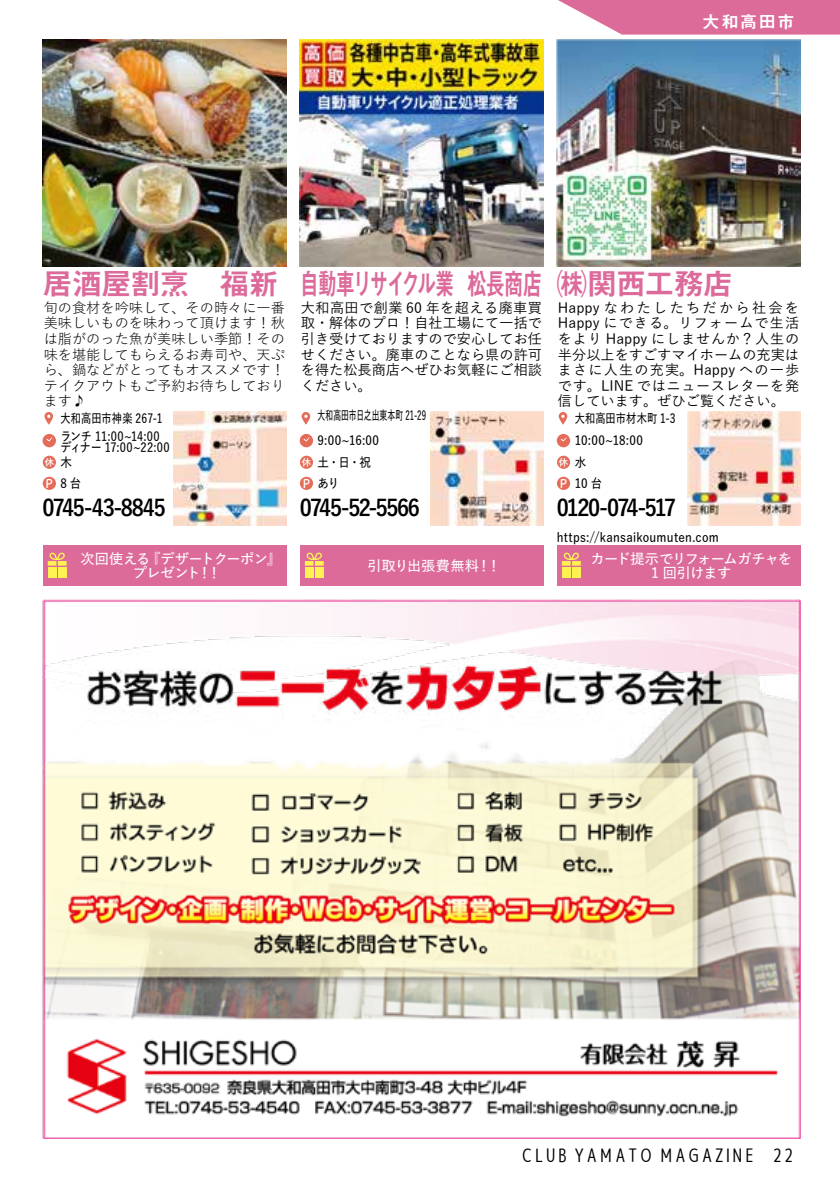
<style>
.page{position:relative;width:840px;height:1191px;background:#fff}
.page>*{position:absolute;margin:0;border:0;box-sizing:border-box;transform-origin:0 0}
.t1{font:30px "Midashi Go Pr 6 N MB31";letter-spacing:-.04em;color:#dc6a9a}
.t2{font:30px "Midashi Go Pr 6 N MB31";letter-spacing:-.065em;color:#dc6a9a;scale:.64 1}
.t3{font:700 22.6px "Yu Go Pr 6 N";letter-spacing:-.07em;color:#000;scale:.93 1}
.t4{font:700 22.6px "Yu Go Pr 6 N";letter-spacing:-.09em;color:#000;scale:.93 1}
.t5{font:18.4px "Senobi Gothic Regular";letter-spacing:-.005em;color:#000}
.t6{font:17px "Midashi Go Pr 6 N MB31";letter-spacing:.1em;color:#fff}
.t7{font:500 14.2px/15.6px "Yu Go Pr 6 N";color:#000;text-align:justify}
.t8{font:14.2px/15.6px "Yu Go Pr 6 N";color:#000;text-align:justify}
.t9{font:600 14.2px/14.2px "Yu Go Pr 6 N";letter-spacing:-.045em;color:#fff;text-align:center}
.t10{font:600 14.2px "Yu Go Pr 6 N";letter-spacing:-.005em;color:#fff}
.t11{font:600 12.8px/21px "Yu Go Pr 6 N";letter-spacing:.02em;color:#000;scale:.9 1}
.t12{font:600 12.8px/17.8px "Yu Go Pr 6 N";letter-spacing:.02em;color:#000;scale:.8 1}
.t13{font:600 12.8px/24.8px "Yu Go Pr 6 N";letter-spacing:.02em;color:#000;scale:.61 1}
.t14{font:600 12.8px/14.8px "Yu Go Pr 6 N";letter-spacing:-.025em;color:#000;scale:.86 1}
.t15{font:10px "Tsuku A Rd Gothic Std B";color:#fff}
.s1{font-family:"Tsuku A Rd Gothic Std B";font-weight:400;font-size:12px;color:#fff}
</style>
<div class="page">
<svg style="left:558px;top:0;width:281px;height:35px;background:#e07da5"></svg>
<div style="left:43px;top:545px;width:243px;height:40px;background:#dc6b99"></div>
<svg style="left:48px;top:552px;width:19px;height:13px"></svg>
<div style="left:58px;top:567px;width:9px;height:10px;background:#fff352"></div>
<div style="left:48px;top:567px;width:8px;height:10px;background:#fff352"></div>
<svg style="left:44px;top:412px;width:9px;height:13px"></svg>
<div style="left:43px;top:434px;width:13px;height:13px;background:#e56c58;border-radius:50%"></div>
<svg style="left:46px;top:437px;width:6px;height:4px"></svg>
<div style="left:43px;top:477px;width:13px;height:13px;background:#e56c58;border-radius:50%"></div>
<div style="left:43px;top:456px;width:13px;height:13px;background:#e56c58;border-radius:50%"></div>
<img style="left:43px;top:40px;width:243px;height:226px">
<img style="left:173px;top:412px;width:113px;height:113px">
<div style="left:300px;top:545px;width:243px;height:40px;background:#dc6b99"></div>
<svg style="left:304px;top:552px;width:19px;height:13px"></svg>
<div style="left:315px;top:567px;width:8px;height:10px;background:#fff352"></div>
<div style="left:304px;top:567px;width:9px;height:10px;background:#fff352"></div>
<svg style="left:301px;top:412px;width:9px;height:13px"></svg>
<div style="left:299px;top:434px;width:14px;height:13px;background:#e56c58;border-radius:50%"></div>
<svg style="left:303px;top:437px;width:6px;height:4px"></svg>
<div style="left:300px;top:477px;width:13px;height:13px;background:#e56c58;border-radius:50%"></div>
<div style="left:300px;top:456px;width:13px;height:13px;background:#e56c58;border-radius:50%"></div>
<img style="left:299px;top:40px;width:244px;height:226px">
<img style="left:430px;top:412px;width:113px;height:113px">
<img style="left:43px;top:599px;width:757px;height:539px">
<div style="left:556px;top:545px;width:243px;height:40px;background:#dc6b99"></div>
<svg style="left:562px;top:552px;width:18px;height:13px"></svg>
<div style="left:571px;top:567px;width:9px;height:10px;background:#fff352"></div>
<div style="left:561px;top:567px;width:9px;height:10px;background:#fff352"></div>
<svg style="left:558px;top:412px;width:9px;height:13px"></svg>
<svg style="left:556px;top:434px;width:14px;height:13px"></svg>
<svg style="left:560px;top:437px;width:6px;height:4px"></svg>
<div style="left:556px;top:477px;width:14px;height:13px;background:#e56c58;border-radius:50%"></div>
<div style="left:556px;top:456px;width:14px;height:13px;background:#e56c58;border-radius:50%"></div>
<img style="left:556px;top:40px;width:244px;height:226px">
<img style="left:687px;top:412px;width:113px;height:113px">
<p class="t6" style="left:702px;top:8px;width:93px">大和高田市</p>
<h1 class="t1" style="left:43px;top:260px;width:238px">居酒屋割烹　福新</h1>
<h1 class="t2" style="left:299px;top:260px;width:380px">自動車リサイクル業 松長商店</h1>
<h1 class="t1" style="left:556px;top:260px;width:177px">㈱関西工務店</h1>
<p class="t8" style="left:44px;top:298px;width:242px">旬の食材を吟味して、その時々に一番美味しいものを味わって頂けます！秋は脂がのった魚が美味しい季節！その味を堪能してもらえるお寿司や、天ぷら、鍋などがとってもオススメです！テイクアウトもご予約お待ちしております♪</p>
<p class="t12" style="left:60px;top:408px;width:129px">大和高田市神楽 267-1ランチ 11:00~14:00</p>
<p class="t14" style="left:60px;top:438px;width:128px">ディナー 17:00~22:00木</p>
<p class="t11" style="left:46px;top:471px;width:41px"><span class="s1">P</span> 8台</p>
<p class="t15" style="left:44px;top:454px;width:11px">休</p>
<p class="t7" style="left:301px;top:298px;width:242px">大和高田で創業 60 年を超える廃車買取・解体のプロ！自社工場にて一括で引き受けておりますので安心してお任せください。廃車のことなら県の許可を得た松長商店へぜひお気軽にご相談ください。</p>
<p class="t13" style="left:317px;top:402px;width:179px">大和高田市日之出東本町 21-29<br>9:00~16:00</p>
<p class="t11" style="left:302px;top:450px;width:77px;text-indent:15px">土・日・祝<br><span class="s1">P</span> あり</p>
<p class="t15" style="left:301px;top:454px;width:11px">休</p>
<p class="t7" style="left:557px;top:298px;width:242px">Happy なわたしたちだから社会をHappy にできる。リフォームで生活をより Happy にしませんか？人生の半分以上をすごすマイホームの充実はまさに人生の充実。Happy への一歩です。LINE ではニュースレターを発信しています。ぜひご覧ください。</p>
<p class="t12" style="left:574px;top:408px;width:128px">大和高田市材木町 1-3</p>
<p class="t11" style="left:574px;top:428px;width:77px">10:00~18:00</p>
<p class="t11" style="left:574px;top:450px;width:14px">水</p>
<p class="t11" style="left:559px;top:471px;width:48px"><span class="s1">P</span> 10台</p>
<p class="t15" style="left:558px;top:454px;width:11px">休</p>
<h2 class="t3" style="left:43px;top:495px;width:134px">0745-43-8845</h2>
<h2 class="t3" style="left:299px;top:495px;width:131px">0745-52-5566</h2>
<h2 class="t4" style="left:556px;top:495px;width:130px">0120-074-517</h2>
<p class="t11" style="left:556px;top:525px;width:181px">https://kansaikoumuten.com</p>
<p class="t9" style="left:80px;top:549px;width:202px">次回使える『デザートクーポン』プレゼント！！</p>
<p class="t10" style="left:367px;top:552px;width:135px">引取り出張費無料！！</p>
<p class="t9" style="left:590px;top:549px;width:203px">カード提示でリフォームガチャを<br>1 回引けます</p>
<p class="t5" style="left:520px;top:1142px;width:275px">CLUB YAMATO MAGAZINE 22</p>
</div>
